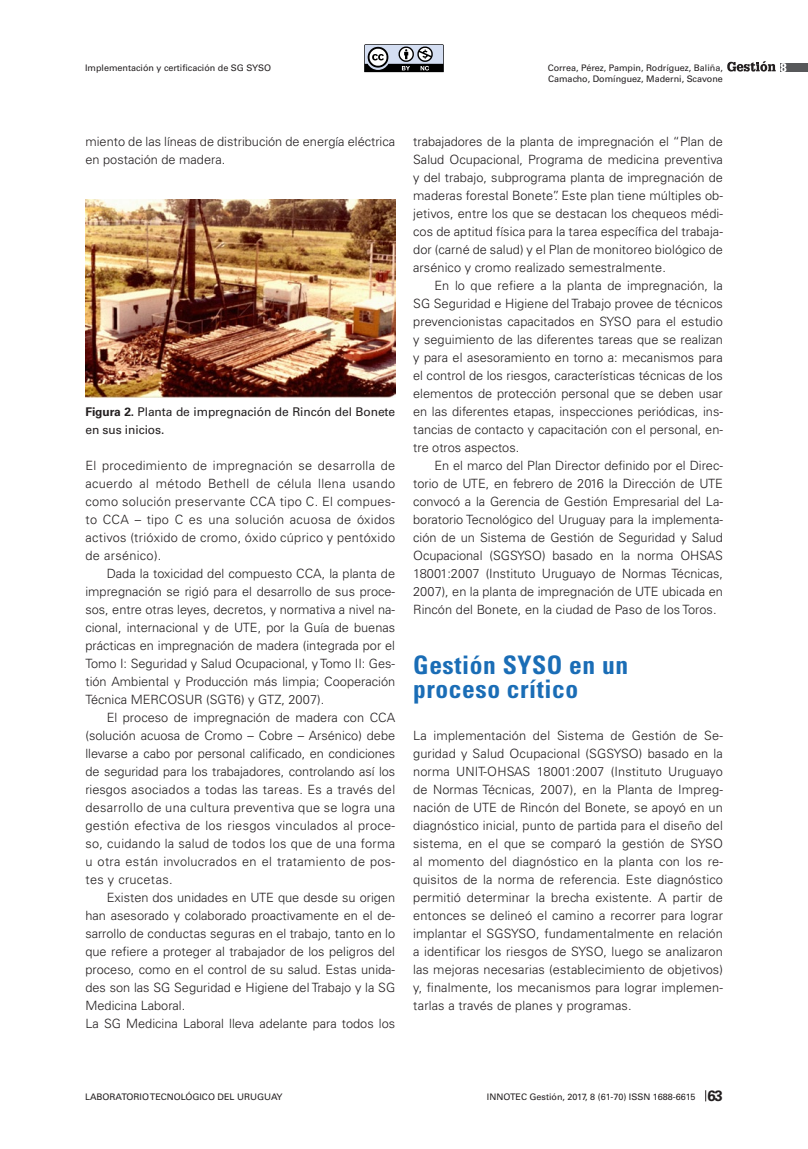
<style>
.page{position:relative;width:808px;height:1149px;background:#fff}
.page>*{position:absolute;margin:0;border:0;box-sizing:border-box;transform-origin:0 0}
.texto_normal{font:700 condensed 25.5px/24px "Univers LT Std";letter-spacing:.02em;color:#1a6db6}
.t1{font:700 15px "Univers LT Std";color:#231f20}
.texto_normal-2{font:300 12.75px/18px "Univers LT Std";color:#231f20;text-align:justify}
.figura{font:12px/18px "Univers LT Std";letter-spacing:-.005em;color:#231f20}
.t2{font:9px/10.8px "Univers LT Std";color:#231f20}
.s1{font-weight:700}
</style>
<div class="page">
<svg style="left:364px;top:44px;width:80px;height:28px"></svg>
<div style="left:780px;top:63px;width:28px;height:9px;background:#57585a"></div>
<svg style="left:727px;top:61px;width:59px;height:11px"></svg>
<img style="left:85px;top:200px;width:310px;height:197px">
<p class="t2" style="left:85px;top:62px;width:188px">Implementación y certificación de SG SYSO</p>
<p class="t2" style="left:548px;top:62px;width:177px">Correa, Pérez, Pampin, Rodríguez, Baliña,<br>Camacho, Domínguez, Maderni, Scavone</p>
<p class="texto_normal-2" style="left:85px;top:132px;width:311px">miento de las líneas de distribución de energía eléctrica en postación de madera.</p>
<p class="figura" style="left:85px;top:402px;width:311px"><span class="s1">Figura 2.</span> Planta de impregnación de Rincón del Bonete en sus inicios.</p>
<p class="texto_normal-2" style="left:85px;top:456px;width:311px">El procedimiento de impregnación se desarrolla de acuerdo al método Bethell de célula llena usando como solución preservante CCA tipo C. El compues&shy;to CCA – tipo C es una solución acuosa de óxidos activos (trióxido de cromo, óxido cúprico y pentóxido de arsénico).</p>
<p class="texto_normal-2" style="left:85px;top:564px;width:311px;text-indent:21px">Dada la toxicidad del compuesto CCA, la planta de impregnación se rigió para el desarrollo de sus proce&shy;sos, entre otras leyes, decretos, y normativa a nivel na&shy;cional, internacional y de UTE, por la Guía de buenas prácticas en impregnación de madera (integrada por el Tomo I: Seguridad y Salud Ocupacional, y Tomo II: Ges&shy;tión Ambiental y Producción más limpia; Cooperación Técnica MERCOSUR (SGT6) y GTZ, 2007).</p>
<p class="texto_normal-2" style="left:85px;top:708px;width:311px;text-indent:21px">El proceso de impregnación de madera con CCA (solución acuosa de Cromo – Cobre – Arsénico) debe llevarse a cabo por personal calificado, en condiciones de seguridad para los trabajadores, controlando así los riesgos asociados a todas las tareas. Es a través del desarrollo de una cultura preventiva que se logra una gestión efectiva de los riesgos vinculados al proce&shy;so, cuidando la salud de todos los que de una forma u otra están involucrados en el tratamiento de pos&shy;tes y crucetas.</p>
<p class="texto_normal-2" style="left:85px;top:888px;width:311px;text-indent:21px">Existen dos unidades en UTE que desde su origen han asesorado y colaborado proactivamente en el de&shy;sarrollo de conductas seguras en el trabajo, tanto en lo que refiere a proteger al trabajador de los peligros del proceso, como en el control de su salud. Estas unida&shy;des son las SG Seguridad e Higiene del Trabajo y la SG Medicina Laboral.</p>
<p class="texto_normal-2" style="left:85px;top:1014px;width:311px">La SG Medicina Laboral lleva adelante para todos los</p>
<p class="texto_normal-2" style="left:413px;top:132px;width:311px">trabajadores de la planta de impregnación el “Plan de Salud Ocupacional, Programa de medicina preventiva y del trabajo, subprograma planta de impregnación de maderas forestal Bonete”. Este plan tiene múltiples ob&shy;jetivos, entre los que se destacan los chequeos médi&shy;cos de aptitud física para la tarea específica del trabaja&shy;dor (carné de salud) y el Plan de monitoreo biológico de arsénico y cromo realizado semestralmente.</p>
<p class="texto_normal-2" style="left:413px;top:276px;width:311px;text-indent:21px">En lo que refiere a la planta de impregnación, la SG Seguridad e Higiene del Trabajo provee de técnicos prevencionistas capacitados en SYSO para el estudio y seguimiento de las diferentes tareas que se realizan y para el asesoramiento en torno a: mecanismos para el control de los riesgos, características técnicas de los elementos de protección personal que se deben usar en las diferentes etapas, inspecciones periódicas, ins&shy;tancias de contacto y capacitación con el personal, en&shy;tre otros aspectos.</p>
<p class="texto_normal-2" style="left:413px;top:456px;width:311px;text-indent:21px">En el marco del Plan Director definido por el Direc&shy;torio de UTE, en febrero de 2016 la Dirección de UTE convocó a la Gerencia de Gestión Empresarial del La&shy;boratorio Tecnológico del Uruguay para la implementa&shy;ción de un Sistema de Gestión de Seguridad y Salud Ocupacional (SGSYSO) basado en la norma OHSAS 18001:2007 (Instituto Uruguayo de Normas Técnicas, 2007), en la planta de impregnación de UTE ubicada en Rincón del Bonete, en la ciudad de Paso de los Toros.</p>
<p class="texto_normal" style="left:413px;top:652px;width:216px">Gestión SYSO en un proceso crítico</p>
<p class="texto_normal-2" style="left:413px;top:726px;width:311px">La implementación del Sistema de Gestión de Se&shy;guridad y Salud Ocupacional (SGSYSO) basado en la norma UNIT-OHSAS 18001:2007 (Instituto Uruguayo de Normas Técnicas, 2007), en la Planta de Impreg&shy;nación de UTE de Rincón del Bonete, se apoyó en un diagnóstico inicial, punto de partida para el diseño del sistema, en el que se comparó la gestión de SYSO al momento del diagnóstico en la planta con los re&shy;quisitos de la norma de referencia. Este diagnóstico permitió determinar la brecha existente. A partir de entonces se delineó el camino a recorrer para lograr implantar el SGSYSO, fundamentalmente en relación a identificar los riesgos de SYSO, luego se analizaron las mejoras necesarias (establecimiento de objetivos) y, finalmente, los mecanismos para lograr implemen&shy;tarlas a través de planes y programas.</p>
<p class="t2" style="left:85px;top:1090px;width:199px">LABORATORIO TECNOLÓGICO DEL URUGUAY</p>
<p class="t2" style="left:487px;top:1090px;width:210px">INNOTEC Gestión, 2017, 8 (61-70) ISSN 1688-6615</p>
<p class="t1" style="left:707px;top:1086px;width:17px">63</p>
</div>
